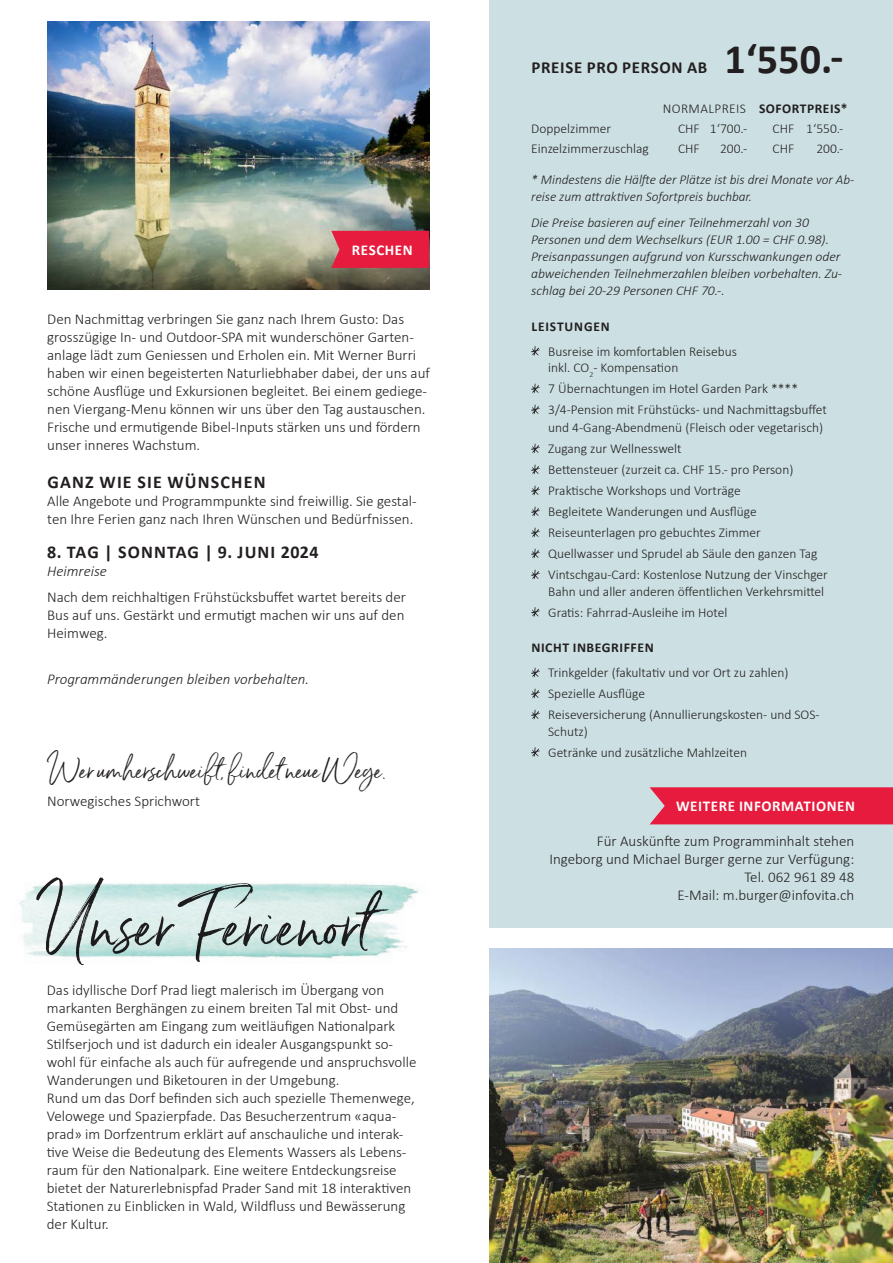
<style>
.page{position:relative;width:893px;height:1263px;background:#fff}
.page>*{position:absolute;margin:0;border:0;box-sizing:border-box;transform-origin:0 0}
.t1{font:82.5px "Serendipity";color:#231f20}
.t2{font:700 42.15px "Calibri";color:#231f20}
.t3{font:31.5px "Serendipity";color:#231f20}
.t4{font:700 18px "Calibri";letter-spacing:.065em;color:#231f20}
.t5{font:700 16.8px "Calibri";letter-spacing:.04em;color:#231f20}
.t6{font:300 15px/18px "Calibri";color:#231f20}
.t7{font:italic 300 15px "Calibri";color:#231f20}
.t8{font:700 15px "Calibri";letter-spacing:.04em;color:#fff}
.t9{font:300 13.5px/21px "Calibri";color:#231f20}
.t10{font:italic 300 13.5px/16.8px "Calibri";letter-spacing:-.005em;color:#231f20}
.t11{font:700 13.5px "Calibri";letter-spacing:.04em;color:#231f20}
.t12{font:700 13.5px "Calibri";letter-spacing:.065em;color:#231f20}
.s1{font-weight:300}
</style>
<div class="page">
<div style="left:490px;top:0;width:403px;height:928px;background:#cce0e3"></div>
<img style="left:47px;top:21px;width:382px;height:268px">
<svg style="left:331px;top:231px;width:98px;height:37px;background:#e32141"></svg>
<img style="left:490px;top:949px;width:403px;height:314px">
<svg style="left:531px;top:346px;width:9px;height:10px"></svg>
<svg style="left:531px;top:383px;width:9px;height:10px"></svg>
<svg style="left:531px;top:404px;width:9px;height:10px"></svg>
<svg style="left:531px;top:443px;width:9px;height:10px"></svg>
<svg style="left:531px;top:464px;width:9px;height:10px"></svg>
<svg style="left:531px;top:485px;width:9px;height:10px"></svg>
<svg style="left:531px;top:506px;width:9px;height:10px"></svg>
<svg style="left:531px;top:527px;width:9px;height:10px"></svg>
<svg style="left:531px;top:548px;width:9px;height:10px"></svg>
<svg style="left:531px;top:569px;width:9px;height:10px"></svg>
<svg style="left:531px;top:607px;width:9px;height:10px"></svg>
<svg style="left:531px;top:667px;width:9px;height:10px"></svg>
<svg style="left:531px;top:688px;width:9px;height:10px"></svg>
<svg style="left:531px;top:709px;width:9px;height:10px"></svg>
<svg style="left:531px;top:747px;width:9px;height:10px"></svg>
<div style="left:650px;top:787px;width:243px;height:37px;background:#e61b3d"></div>
<img style="left:19px;top:883px;width:400px;height:76px">
<p class="t8" style="left:352px;top:239px;width:62px">RESCHEN</p>
<p class="t6" style="left:47px;top:310px;width:384px">Den Nachmittag verbringen Sie ganz nach Ihrem Gusto: Das grosszügige In- und Outdoor-SPA mit wunderschöner Garten&shy;anlage lädt zum Geniessen und Erholen ein. Mit Werner Burri haben wir einen begeisterten Naturliebhaber dabei, der uns auf schöne Ausflüge und Exkursionen begleitet. Bei einem gediege&shy;nen Viergang-Menu können wir uns über den Tag austauschen.<br>Frische und ermutigende Bibel-Inputs stärken uns und fördern unser inneres Wachstum.</p>
<p class="t4" style="left:48px;top:469px;width:219px">GANZ WIE SIE WÜNSCHEN</p>
<p class="t6" style="left:47px;top:492px;width:371px">Alle Angebote und Programmpunkte sind freiwillig. Sie gestal&shy;ten Ihre Ferien ganz nach Ihren Wünschen und Bedürfnissen.</p>
<p class="t4" style="left:47px;top:539px;width:273px">8. TAG | SONNTAG | 9. JUNI 2024</p>
<p class="t7" style="left:47px;top:562px;width:61px">Heimreise</p>
<p class="t6" style="left:47px;top:587px;width:360px;text-align:justify">Nach dem reichhaltigen Frühstücksbuffet wartet bereits der Bus auf uns. Gestärkt und ermutigt machen wir uns auf den Heimweg.</p>
<p class="t7" style="left:47px;top:670px;width:263px">Programmänderungen bleiben vorbehalten.</p>
<h3 class="t3" style="left:47px;top:750px;width:341px">Wer umherschweift, findet neue Wege.</h3>
<p class="t6" style="left:47px;top:792px;width:154px">Norwegisches Sprichwort</p>
<h1 class="t1" style="left:44px;top:871px;width:327px">Unser Ferienort</h1>
<p class="t6" style="left:47px;top:980px;width:371px">Das idyllische Dorf Prad liegt malerisch im Übergang von markanten Berghängen zu einem breiten Tal mit Obst- und Gemüsegärten am Eingang zum weitläufigen Nationalpark Stilfserjoch und ist dadurch ein idealer Ausgangspunkt so&shy;wohl für einfache als auch für aufregende und anspruchsvolle Wanderungen und Biketouren in der Umgebung.<br>Rund um das Dorf befinden sich auch spezielle Themenwege, Velowege und Spazierpfade. Das Besucherzentrum «aqua&shy;prad» im Dorfzentrum erklärt auf anschauliche und interak&shy;tive Weise die Bedeutung des Elements Wassers als Lebens&shy;raum für den Nationalpark. Eine weitere Entdeckungsreise bietet der Naturerlebnispfad Prader Sand mit 18 interaktiven Stationen zu Einblicken in Wald, Wildfluss und Bewässerung der Kultur.</p>
<h2 class="t2" style="left:725px;top:30px;width:120px">1‘550.-</h2>
<p class="t11" style="left:663px;top:99px;width:186px"><span class="s1">NORMALPREIS</span> SOFORTPREIS*</p>
<p class="t5" style="left:531px;top:56px;width:177px">PREISE PRO PERSON AB</p>
<p class="t9" style="left:531px;top:118px;width:81px">Doppelzimmer</p>
<p class="t9" style="left:678px;top:118px;width:71px">CHF 1‘700.-</p>
<p class="t9" style="left:772px;top:118px;width:72px">CHF 1‘550.-</p>
<p class="t9" style="left:531px;top:138px;width:119px">Einzelzimmerzuschlag</p>
<p class="t9" style="left:678px;top:138px;width:23px">CHF</p>
<p class="t9" style="left:720px;top:138px;width:29px">200.-</p>
<p class="t9" style="left:772px;top:138px;width:23px">CHF</p>
<p class="t9" style="left:816px;top:138px;width:29px">200.-</p>
<p class="t10" style="left:531px;top:171px;width:324px">* Mindestens die Hälfte der Plätze ist bis drei Monate vor Ab&shy;reise zum attraktiven Sofortpreis buchbar.</p>
<p class="t10" style="left:531px;top:214px;width:312px">Die Preise basieren auf einer Teilnehmerzahl von 30<br>Personen und dem Wechselkurs (EUR 1.00 = CHF 0.98).<br>Preisanpassungen aufgrund von Kursschwankungen oder abweichenden Teilnehmerzahlen bleiben vorbehalten. Zu&shy;schlag bei 20-29 Personen CHF 70.-.</p>
<p class="t12" style="left:531px;top:317px;width:80px">LEISTUNGEN</p>
<p class="t9" style="left:548px;top:343px;width:190px;line-height:16.5px">Busreise im komfortablen Reisebus inkl. CO<sub>2</sub>- Kompensation</p>
<p class="t9" style="left:548px;top:378px;width:280px">7 Übernachtungen im Hotel Garden Park ****<br>3/4-Pension mit Frühstücks- und Nachmittagsbuffet</p>
<p class="t9" style="left:548px;top:417px;width:281px">und 4-Gang-Abendmenü (Fleisch oder vegetarisch)<br>Zugang zur Wellnesswelt<br>Bettensteuer (zurzeit ca. CHF 15.- pro Person)<br>Praktische Workshops und Vorträge<br>Begleitete Wanderungen und Ausflüge Reiseunterlagen pro gebuchtes Zimmer Quellwasser und Sprudel ab Säule den ganzen Tag Vintschgau-Card: Kostenlose Nutzung der Vinschger</p>
<p class="t9" style="left:548px;top:581px;width:278px">Bahn und aller anderen öffentlichen Verkehrsmittel<br>Gratis: Fahrrad-Ausleihe im Hotel</p>
<p class="t11" style="left:531px;top:638px;width:124px">NICHT INBEGRIFFEN</p>
<p class="t9" style="left:548px;top:662px;width:273px">Trinkgelder (fakultativ und vor Ort zu zahlen)<br>Spezielle Ausflüge<br>Reiseversicherung (Annullierungskosten- und SOS-</p>
<p class="t9" style="left:548px;top:721px;width:200px">Schutz)<br>Getränke und zusätzliche Mahlzeiten</p>
<p class="t8" style="left:676px;top:796px;width:180px">WEITERE INFORMATIONEN</p>
<p class="t6" style="left:549px;top:832px;width:306px;text-align:right">Für Auskünfte zum Programminhalt stehen Ingeborg und Michael Burger gerne zur Verfügung:<br>Tel. 062 961 89 48<br>E-Mail: m.burger@infovita.ch</p>
</div>
